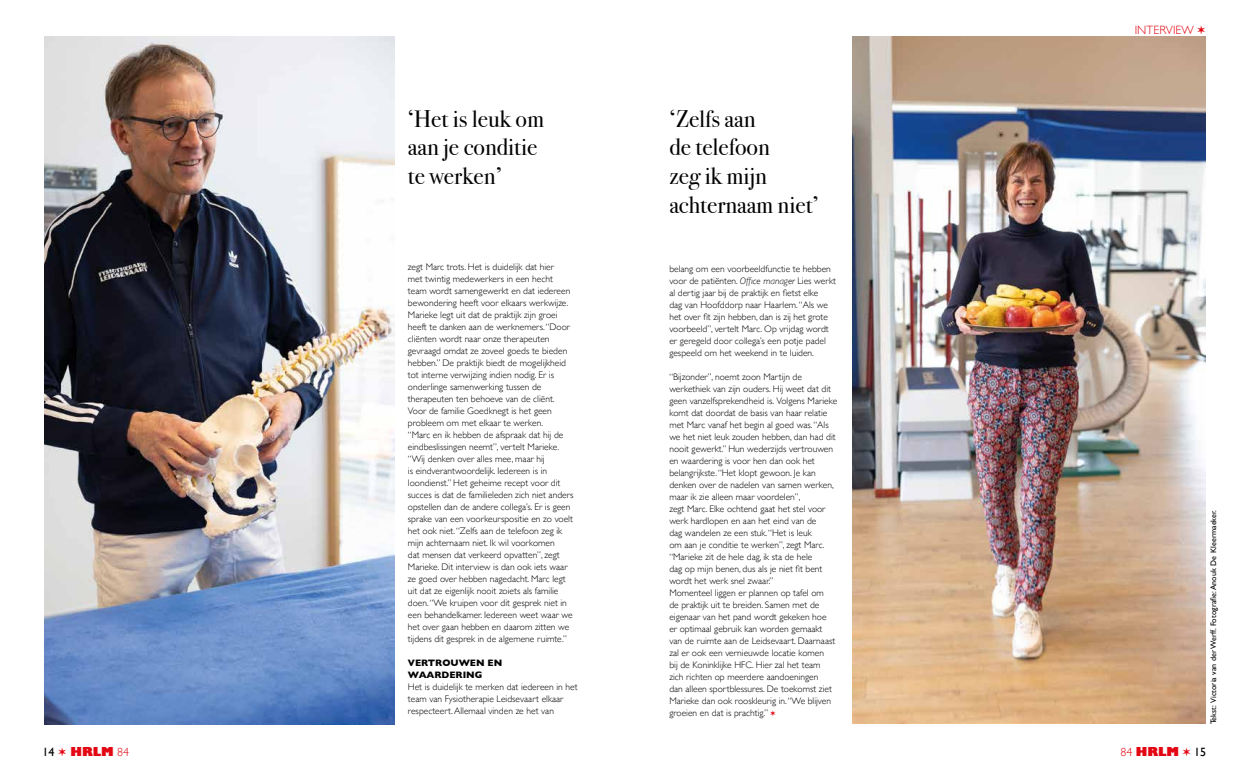
<style>
.page{position:relative;width:1248px;height:774px;background:#fff}
.page>*{position:absolute;margin:0;border:0;box-sizing:border-box;transform-origin:0 0}
.t1{font:24px/28.8px "Bodoni Svty Two ITCTT";color:#000}
.t2{font:800 12px "Gill Sans";color:#e30613}
.t3{font:300 12px "Gill Sans";color:#e30613}
.t4{font:300 9.5px/12px "Gill Sans";color:#000}
.t5{font:700 9.5px/12px "Gill Sans";color:#000}
.t6{font:8px "Gill Sans";letter-spacing:.01em;color:#000}
.s1{font-weight:400;color:#000}
.s2{font-weight:300}
.s3{font-style:italic}
.s4{color:#e30613}
</style>
<div class="page">
<img style="left:44px;top:37px;width:350px;height:687px">
<img style="left:852px;top:37px;width:353px;height:686px">
<p class="t2" style="left:43px;top:743px;width:88px"><span class="s1">14</span> ✶ HRLM <span class="s2">84</span></p>
<h1 class="t1" style="left:408px;top:102px;width:137px">‘Het is leuk om aan je conditie te werken’</h1>
<h1 class="t1" style="left:669px;top:102px;width:151px">‘Zelfs aan<br>de telefoon<br>zeg ik mijn achternaam niet’</h1>
<p class="t4" style="left:408px;top:261px;width:167px">zegt Marc trots. Het is duidelijk dat hier<br>met twintig medewerkers in een hecht team wordt samengewerkt en dat iedereen bewondering heeft voor elkaars werkwijze.<br>Marieke legt uit dat de praktijk zijn groei heeft te danken aan de werknemers. “Door cliënten wordt naar onze therapeuten gevraagd omdat ze zoveel goeds te bieden hebben.” De praktijk biedt de mogelijkheid tot interne verwijzing indien nodig. Er is onderlinge samenwerking tussen de therapeuten ten behoeve van de cliënt.<br>Voor de familie Goedknegt is het geen probleem om met elkaar te werken.<br>“Marc en ik hebben de afspraak dat hij de eindbeslissingen neemt”, vertelt Marieke. “Wij denken over alles mee, maar hij<br>is eindverantwoordelijk. Iedereen is in loondienst.” Het geheime recept voor dit succes is dat de familieleden zich niet anders opstellen dan de andere collega’s. Er is geen sprake van een voorkeurspositie en zo voelt het ook niet. “Zelfs aan de telefoon zeg ik mijn achternaam niet. Ik wil voorkomen<br>dat mensen dat verkeerd opvatten”, zegt Marieke. Dit interview is dan ook iets waar ze goed over hebben nagedacht. Marc legt uit dat ze eigenlijk nooit zoiets als familie doen. “We kruipen voor dit gesprek niet in een behandelkamer. Iedereen weet waar we het over gaan hebben en daarom zitten we tijdens dit gesprek in de algemene ruimte.”</p>
<p class="t5" style="left:408px;top:657px;width:96px">VERTROUWEN EN<br>WAARDERING</p>
<p class="t4" style="left:408px;top:681px;width:171px">Het is duidelijk te merken dat iedereen in het team van Fysiotherapie Leidsevaart elkaar respecteert. Allemaal vinden ze het van</p>
<p class="t4" style="left:669px;top:262px;width:168px">belang om een voorbeeldfunctie te hebben voor de patiënten. <span class="s3">Office manager</span> Lies werkt al dertig jaar bij de praktijk en fietst elke<br>dag van Hoofddorp naar Haarlem. “Als we het over fit zijn hebben, dan is zij het grote voorbeeld”, vertelt Marc. Op vrijdag wordt er geregeld door collega’s een potje padel gespeeld om het weekend in te luiden.</p>
<p class="t4" style="left:669px;top:370px;width:169px">“Bijzonder”, noemt zoon Martijn de werkethiek van zijn ouders. Hij weet dat dit geen vanzelfsprekendheid is. Volgens Marieke komt dat doordat de basis van haar relatie met Marc vanaf het begin al goed was. “Als we het niet leuk zouden hebben, dan had dit nooit gewerkt.” Hun wederzijds vertrouwen en waardering is voor hen dan ook het belangrijkste. “Het klopt gewoon. Je kan denken over de nadelen van samen werken, maar ik zie alleen maar voordelen”,<br>zegt Marc. Elke ochtend gaat het stel voor werk hardlopen en aan het eind van de<br>dag wandelen ze een stuk. “Het is leuk<br>om aan je conditie te werken”, zegt Marc. “Marieke zit de hele dag, ik sta de hele<br>dag op mijn benen, dus als je niet fit bent wordt het werk snel zwaar.”<br>Momenteel liggen er plannen op tafel om<br>de praktijk uit te breiden. Samen met de eigenaar van het pand wordt gekeken hoe<br>er optimaal gebruik kan worden gemaakt van de ruimte aan de Leidsevaart. Daarnaast zal er ook een vernieuwde locatie komen<br>bij de Koninklijke HFC. Hier zal het team<br>zich richten op meerdere aandoeningen<br>dan alleen sportblessures. De toekomst ziet Marieke dan ook rooskleurig in. “We blijven groeien en dat is prachtig.” <span class="s4">✶</span></p>
<p class="t3" style="left:1134px;top:21px;width:72px">INTERVIEW ✶</p>
<p class="t6" style="left:1208px;top:724px;width:216px;rotate:-90deg">Tekst: Victoria van der Werff. Fotografie: Anouk De Kleermaeker.</p>
<p class="t2" style="left:1120px;top:743px;width:87px"><span class="s2">84</span> HRLM ✶ <span class="s1">15</span></p>
</div>
